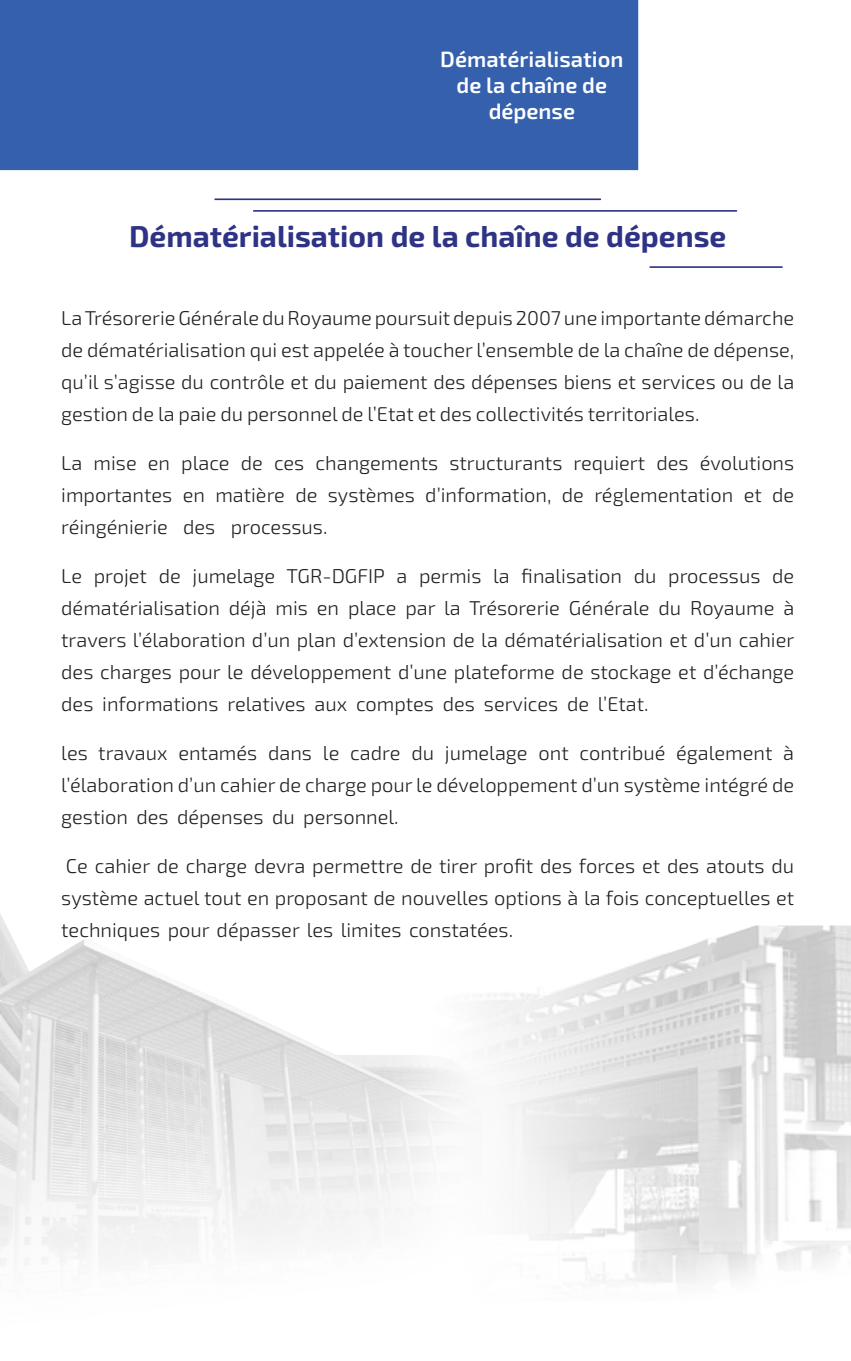
<style>
.page{position:relative;width:851px;height:1361px;background:#fff}
.page>*{position:absolute;margin:0;border:0;box-sizing:border-box;transform-origin:0 0}
.t1{font:700 30px "Exo 2";color:#2e3386}
.t2{font:600 22px/26px "Exo 2";color:#fff;text-align:center}
.t3{font:300 20px/32px "Exo 2";color:#231f20;text-align:justify}
</style>
<div class="page">
<div style="left:0;top:0;width:638px;height:170px;background:#3460ad"></div>
<img style="left:0;top:914px;width:850px;height:370px">
<hr style="left:253px;top:210px;width:484px;height:2px;background:#2e3386">
<hr style="left:649px;top:266px;width:133px;height:2px;background:#2e3386">
<hr style="left:214px;top:198px;width:387px;height:2px;background:#2e3386">
<p class="t2" style="left:440px;top:46px;width:185px">Dématérialisation de la chaîne de dépense</p>
<p class="t1" style="left:129px;top:219px;width:598px">Dématérialisation de la chaîne de dépense</p>
<p class="t3" style="left:61px;top:302px;width:734px">LaTrésorerieGénéraleduRoyaumepoursuitdepuis2007uneimportantedémarche de dématérialisation qui est appelée à toucher ’l ensemble de la chaîne de dépense, qu ’si l’ agisse du contrôle et du paiement des dépenses biens et services ou de la gestion de la paie du personnel de ’l Etat et des collectivités territoriales.</p>
<p class="t3" style="left:699px;top:447px;width:96px">évolutions</p>
<p class="t3" style="left:181px;top:447px;width:50px">place</p>
<p class="t3" style="left:241px;top:447px;width:24px">de</p>
<p class="t3" style="left:315px;top:447px;width:124px">changements</p>
<p class="t3" style="left:656px;top:447px;width:34px">des</p>
<p class="t3" style="left:61px;top:447px;width:23px">La</p>
<p class="t3" style="left:94px;top:447px;width:45px">mise</p>
<p class="t3" style="left:573px;top:447px;width:73px">requiert</p>
<p class="t3" style="left:449px;top:447px;width:114px">structurants</p>
<p class="t3" style="left:274px;top:447px;width:32px">ces</p>
<p class="t3" style="left:148px;top:447px;width:24px">en</p>
<p class="t3" style="left:61px;top:479px;width:112px">importantes</p>
<p class="t3" style="left:61px;top:511px;width:108px">réingénierie</p>
<p class="t3" style="left:183px;top:479px;width:24px">en</p>
<p class="t3" style="left:215px;top:479px;width:71px">matière</p>
<p class="t3" style="left:295px;top:479px;width:24px">de</p>
<p class="t3" style="left:328px;top:479px;width:88px">systèmes</p>
<p class="t3" style="left:183px;top:511px;width:34px">des</p>
<p class="t3" style="left:231px;top:511px;width:98px">processus.</p>
<p class="t3" style="left:425px;top:479px;width:128px">’d information,</p>
<p class="t3" style="left:562px;top:479px;width:24px">de</p>
<p class="t3" style="left:594px;top:479px;width:140px">réglementation</p>
<p class="t3" style="left:743px;top:479px;width:20px">et</p>
<p class="t3" style="left:772px;top:479px;width:24px">de</p>
<p class="t3" style="left:521px;top:560px;width:102px">finalisation</p>
<p class="t3" style="left:286px;top:560px;width:100px">TGR-DGFIP</p>
<p class="t3" style="left:159px;top:560px;width:24px">de</p>
<p class="t3" style="left:192px;top:560px;width:84px">jumelage</p>
<p class="t3" style="left:493px;top:560px;width:18px">la</p>
<p class="t3" style="left:633px;top:560px;width:24px">du</p>
<p class="t3" style="left:772px;top:560px;width:24px">de</p>
<p class="t3" style="left:61px;top:560px;width:734px;text-align:left">Le<br>dématérialisation déjà mis en place par la Trésorerie Générale du Royaume à travers ’l élaboration ’d un plan ’d extension de la dématérialisation et ’d un cahier des charges pour le développement ’d une plateforme de stockage et ’d échange des informations relatives aux comptes des services de ’l Etat.</p>
<p class="t3" style="left:783px;top:737px;width:12px">à</p>
<p class="t3" style="left:94px;top:560px;width:55px">projet</p>
<p class="t3" style="left:419px;top:560px;width:64px">permis</p>
<p class="t3" style="left:668px;top:560px;width:94px">processus</p>
<p class="t3" style="left:396px;top:560px;width:12px">a</p>
<p class="t3" style="left:178px;top:737px;width:80px">entamés</p>
<p class="t3" style="left:579px;top:737px;width:87px">contribué</p>
<p class="t3" style="left:676px;top:737px;width:98px">également</p>
<p class="t3" style="left:61px;top:737px;width:734px;text-align:left">les<br>’l élaboration ’d un cahier de charge pour le développement ’d un système intégré de gestion des dépenses du personnel.</p>
<p class="t3" style="left:61px;top:850px;width:734px">Ce cahier de charge devra permettre de tirer profit des forces et des atouts du système actuel tout en proposant de nouvelles options laà fois conceptuelles et techniques pour dépasser les limites constatées.</p>
<p class="t3" style="left:268px;top:737px;width:45px">dans</p>
<p class="t3" style="left:323px;top:737px;width:18px">le</p>
<p class="t3" style="left:350px;top:737px;width:52px">cadre</p>
<p class="t3" style="left:411px;top:737px;width:24px">du</p>
<p class="t3" style="left:445px;top:737px;width:84px">jumelage</p>
<p class="t3" style="left:98px;top:737px;width:71px">travaux</p>
<p class="t3" style="left:538px;top:737px;width:32px">ont</p>
</div>
